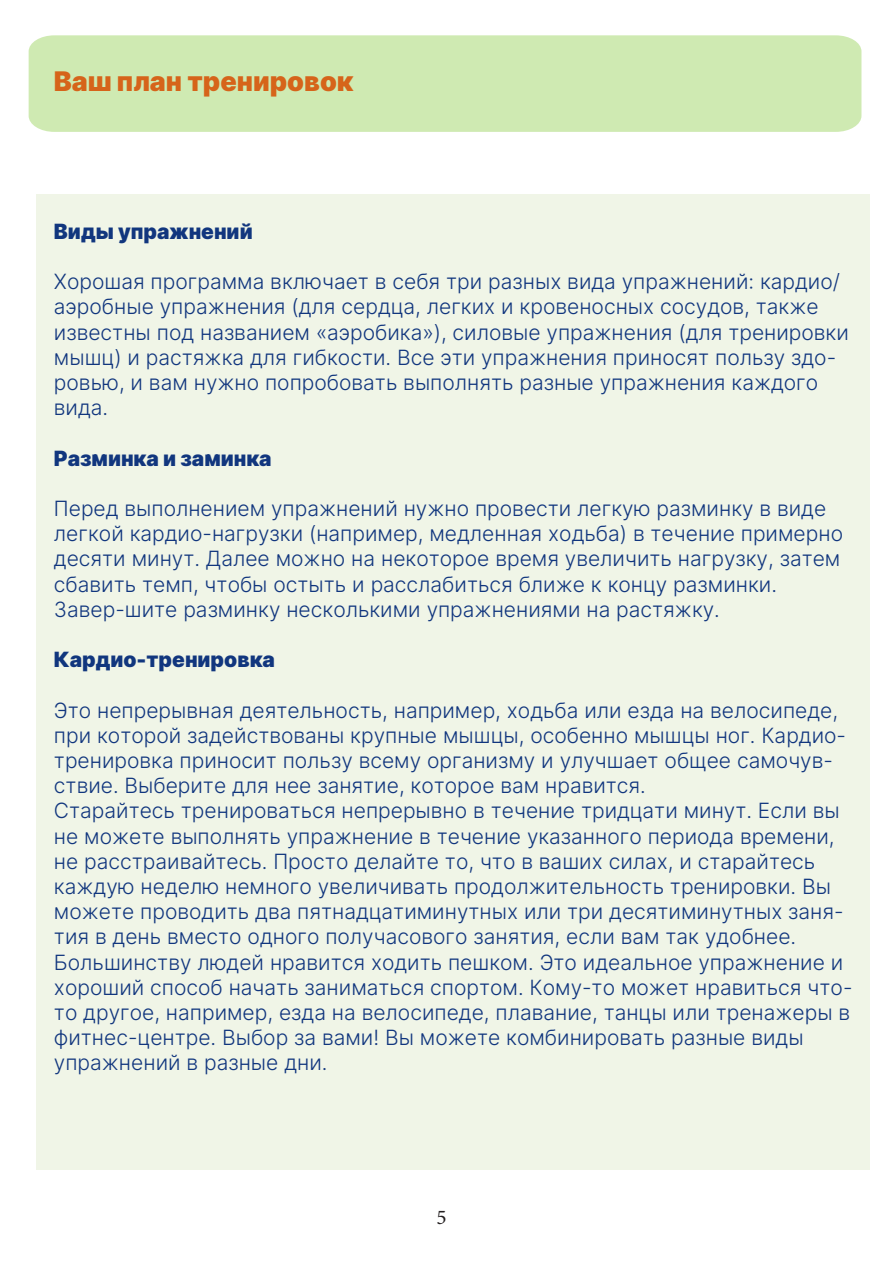
<style>
.page{position:relative;width:893px;height:1263px;background:#fff}
.page>*{position:absolute;margin:0;border:0;box-sizing:border-box;transform-origin:0 0}
.t1{font:900 27px "Inter";color:#d6641a}
.t2{font:300 21px/25.2px "Inter";color:#11367e}
.t3{font:900 21px "Inter";color:#11367e}
.t4{font:21px "Minion Pro";color:#231f20}
</style>
<div class="page">
<div style="left:36px;top:194px;width:834px;height:975px;background:#f0f5e7"></div>
<div style="left:29px;top:35px;width:832px;height:97px;background:#cfeab2"></div>
<p class="t1" style="left:54px;top:62px;width:301px">Ваш план тренировок</p>
<p class="t3" style="left:54px;top:216px;width:200px">Виды упражнений</p>
<p class="t2" style="left:54px;top:268px;width:796px">Хорошая программа включает в себя три разных вида упражнений: кардио/ аэробные упражнения (для сердца, легких и кровеносных сосудов, также известны под названием «аэробика»), силовые упражнения (для тренировки мышц) и растяжка для гибкости. Все эти упражнения приносят пользу здо&shy;ровью, и вам нужно попробовать выполнять разные упражнения каждого вида.</p>
<p class="t3" style="left:54px;top:443px;width:219px">Разминка и заминка</p>
<p class="t2" style="left:54px;top:495px;width:791px">Перед выполнением упражнений нужно провести легкую разминку в виде легкой кардио-нагрузки (например, медленная ходьба) в течение примерно десяти минут. Далее можно на некоторое время увеличить нагрузку, затем сбавить темп, чтобы остыть и расслабиться ближе к концу разминки.<br>Завер-шите разминку несколькими упражнениями на растяжку.</p>
<p class="t3" style="left:54px;top:644px;width:223px">Кардио-тренировка</p>
<p class="t2" style="left:54px;top:697px;width:800px">Это непрерывная деятельность, например, ходьба или езда на велосипеде, при которой задействованы крупные мышцы, особенно мышцы ног. Кардио&shy;тренировка приносит пользу всему организму и улучшает общее самочув&shy;ствие. Выберите для нее занятие, которое вам нравится.<br>Старайтесь тренироваться непрерывно в течение тридцати минут. Если вы не можете выполнять упражнение в течение указанного периода времени, не расстраивайтесь. Просто делайте то, что в ваших силах, и старайтесь каждую неделю немного увеличивать продолжительность тренировки. Вы можете проводить два пятнадцатиминутных или три десятиминутных заня&shy;тия в день вместо одного получасового занятия, если вам так удобнее.<br>Большинству людей нравится ходить пешком. Это идеальное упражнение и хороший способ начать заниматься спортом. Кому-то может нравиться что&shy;то другое, например, езда на велосипеде, плавание, танцы или тренажеры в фитнес-центре. Выбор за вами! Вы можете комбинировать разные виды упражнений в разные дни.</p>
<p class="t4" style="left:436px;top:1203px;width:12px">5</p>
</div>
